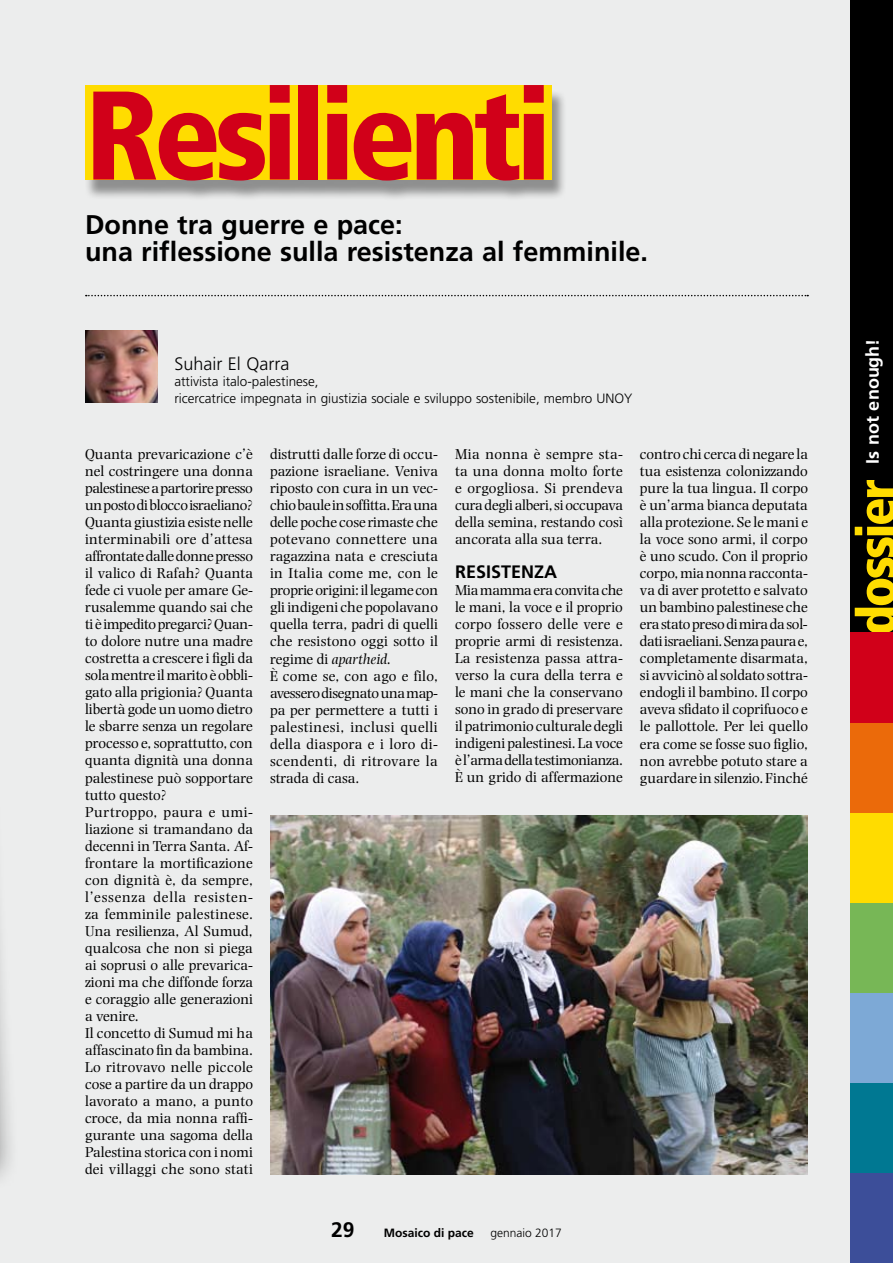
<style>
.page{position:relative;width:893px;height:1263px;background:#eceded}
.page>*{position:absolute;margin:0;border:0;box-sizing:border-box;transform-origin:0 0}
.t1{font:900 condensed 126px "Frutiger LT Std";letter-spacing:-.05em;color:#d10019}
.t2{font:900 condensed 54px "Frutiger LT Std";letter-spacing:-.05em;color:#ffdc00}
.t3{font:700 27px/27px "Frutiger LT Std";color:#000}
.t4{font:700 21px "Frutiger LT Std";color:#000}
.t5{font:300 18px "Frutiger LT Std";color:#000}
.t6{font:700 18px "Frutiger LT Std";color:#fff}
.t7{font:700 18px "Frutiger LT Std";color:#000}
.t8{font:15px/17px "Photina MT Std";color:#000;text-align:justify}
.t9{font:300 13.5px/16.5px "Frutiger LT Std";color:#000}
.t10{font:700 12px "Frutiger LT Std";color:#000}
.t11{font:300 12px "Frutiger LT Std";color:#000}
.s1{font-style:italic}
</style>
<div class="page">
<div style="left:850px;top:0;width:43px;height:722px;background:#000"></div>
<div style="left:850px;top:1173px;width:43px;height:90px;background:#3c4e99"></div>
<div style="left:850px;top:1083px;width:43px;height:90px;background:#007892"></div>
<div style="left:850px;top:993px;width:43px;height:90px;background:#7da9d6"></div>
<div style="left:850px;top:902px;width:43px;height:91px;background:#77b756"></div>
<div style="left:850px;top:812px;width:43px;height:90px;background:#ffdc00"></div>
<div style="left:850px;top:722px;width:43px;height:90px;background:#eb6a0a"></div>
<div style="left:850px;top:632px;width:43px;height:90px;background:#d10019"></div>
<svg style="left:86px;top:295px;width:722px;height:1px"></svg>
<div style="left:84px;top:89px;width:629px;height:173px;background:#000;opacity:.4"></div>
<div style="left:85px;top:85px;width:466px;height:95px;background:#ffdc00"></div>
<img style="left:85px;top:330px;width:72px;height:73px">
<img style="left:270px;top:815px;width:538px;height:359px">
<h1 class="t1" style="left:85px;top:60px;width:468px">Resilienti</h1>
<h3 class="t3" style="left:85px;top:211px;width:564px">Donne tra guerre e pace:<br>una riflessione sulla resistenza al femminile.</h3>
<p class="t5" style="left:174px;top:353px;width:117px">Suhair El Qarra</p>
<p class="t9" style="left:174px;top:373px;width:460px">attivista italo-palestinese,<br>ricercatrice impegnata in giustizia sociale e sviluppo sostenibile, membro UNOY</p>
<p class="t8" style="left:85px;top:446px;width:170px;text-align:left">Quanta prevaricazione c’è nel costringere una donna palestinese a partorire presso un posto di blocco israeliano?<br>Quanta giustizia esiste nelle interminabili ore d’attesa affrontate dalle donne presso il valico di Rafah? Quanta fede ci vuole per amare Ge&shy;rusalemme quando sai che ti è impedito pregarci? Quan&shy;to dolore nutre una madre costretta a crescere i figli da sola mentre il marito è obbli&shy;gato alla prigionia? Quanta libertà gode un uomo dietro le sbarre senza un regolare processo e, soprattutto, con quanta dignità una donna palestinese può sopportare tutto questo?<br>Purtroppo, paura e umi&shy;liazione si tramandano da decenni in Terra Santa. Af&shy;frontare la mortificazione con dignità è, da sempre, l’essenza della resisten&shy;za femminile palestinese.<br>Una resilienza, Al Sumud, qualcosa che non si piega ai soprusi o alle prevarica&shy;zioni ma che diffonde forza e coraggio alle generazioni a venire.<br>Il concetto di Sumud mi ha affascinato fin da bambina.<br>Lo ritrovavo nelle piccole cose a partire da un drappo lavorato a mano, a punto croce, da mia nonna raffi&shy;gurante una sagoma della<br>Palestina storica con i nomi dei villaggi che sono stati</p>
<p class="t8" style="left:270px;top:446px;width:170px;text-align:left">distrutti dalle forze di occu&shy;pazione israeliane. Veniva riposto con cura in un vec&shy;chio baule in soffitta. Era una delle poche cose rimaste che potevano connettere una ragazzina nata e cresciuta in Italia come me, con le proprie origini: il legame con gli indigeni che popolavano quella terra, padri di quelli che resistono oggi sotto il regime di <span class="s1">apartheid</span>.<br>È come se, con ago e filo, avessero disegnato una map&shy;pa per permettere a tutti i palestinesi, inclusi quelli della diaspora e i loro di&shy;scendenti, di ritrovare la strada di casa.</p>
<p class="t8" style="left:455px;top:446px;width:170px">Mia nonna è sempre sta&shy;ta una donna molto forte e orgogliosa. Si prendeva cura degli alberi, si occupava della semina, restando così ancorata alla sua terra.</p>
<p class="t7" style="left:455px;top:561px;width:31px">Resist</p>
<p class="t7" style="left:511px;top:561px;width:45px">enza</p>
<p class="t8" style="left:455px;top:582px;width:170px">Mia mamma era convita che le mani, la voce e il proprio corpo fossero delle vere e proprie armi di resistenza.<br>La resistenza passa attra&shy;verso la cura della terra e le mani che la conservano sono in grado di preservare il patrimonio culturale degli indigeni palestinesi. La voce è l’arma della testimonianza.<br>È un grido di affermazione</p>
<p class="t8" style="left:640px;top:446px;width:170px">contro chi cerca di negare la tua esistenza colonizzando pure la tua lingua. Il corpo è un’arma bianca deputata alla protezione. Se le mani e la voce sono armi, il corpo è uno scudo. Con il proprio corpo, mia nonna racconta&shy;va di aver protetto e salvato un bambino palestinese che era stato preso di mira da sol&shy;dati israeliani. Senza paura e, completamente disarmata, si avvicinò al soldato sottra&shy;endogli il bambino. Il corpo aveva sfidato il coprifuoco e le pallottole. Per lei quello era come se fosse suo figlio, non avrebbe potuto stare a guardare in silenzio. Finché</p>
<h3 class="t4" style="left:331px;top:1217px;width:25px">29</h3>
<p class="t10" style="left:384px;top:1226px;width:91px">Mosaico di pace</p>
<p class="t11" style="left:490px;top:1226px;width:73px">gennaio 2017</p>
<p class="t6" style="left:862px;top:463px;width:127px;rotate:-90deg">Is not enough!</p>
<h2 class="t2" style="left:844px;top:636px;width:158px;rotate:-90deg">dossier</h2>
</div>
